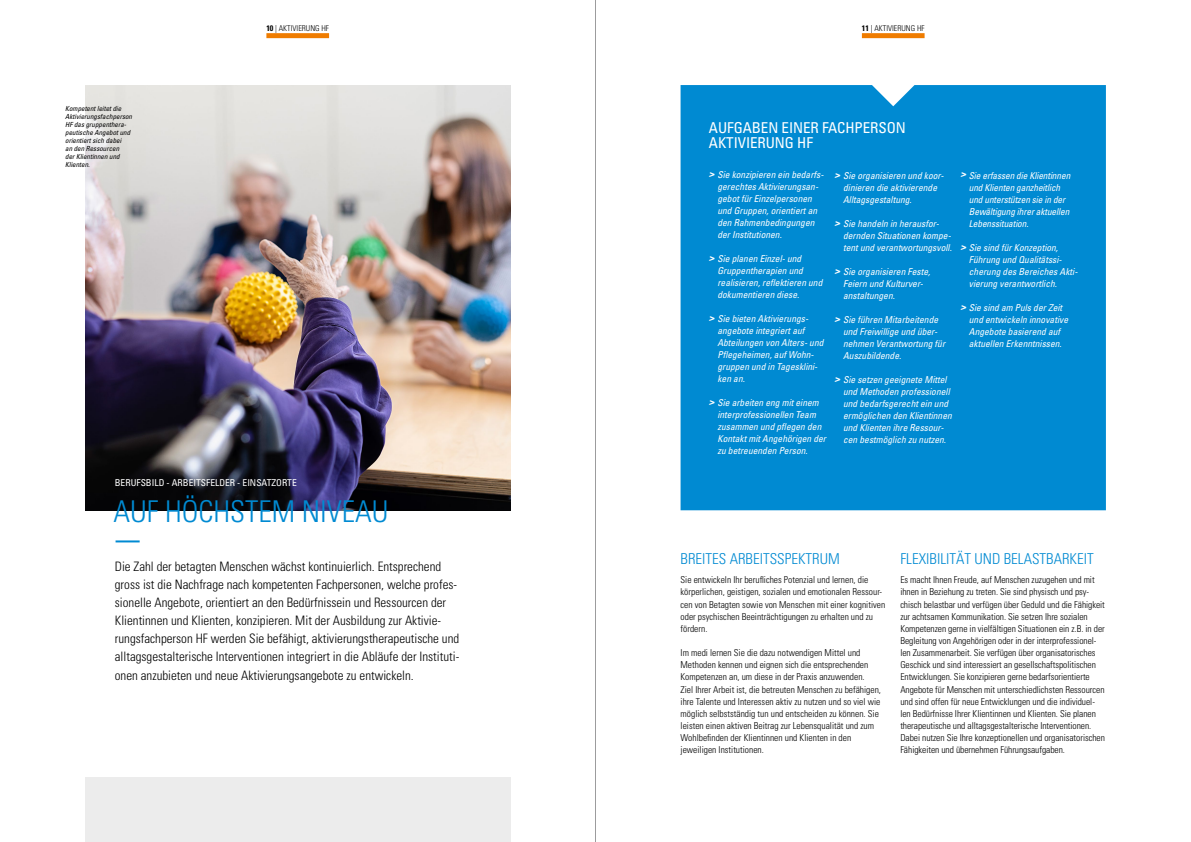
<style>
.page{position:relative;width:1191px;height:842px;background:#fff}
.page>*{position:absolute;margin:0;border:0;box-sizing:border-box;transform-origin:0 0}
.t1{font:300 condensed 30px "Univers";color:#008ad2}
.t2{font:300 condensed 15px "Univers";color:#008ad2}
.t3{font:condensed 15px/15px "Univers";letter-spacing:-.005em;color:#fff}
.t4{font:300 condensed 13px/18px "Univers";color:#000}
.t5{font:300 condensed 9.5px/12.2px "Univers";letter-spacing:-.005em;color:#000}
.t6{font:italic condensed 9.5px/12px "Univers";color:#fff}
.t7{font:condensed 9.5px "Univers";color:#fff}
.t8{font:300 condensed 8px "Univers";color:#000}
.t9{font:italic condensed 7px/8px "Univers";color:#000}
.s1{font-weight:700}
.s2{font-weight:900;font-stretch:normal}
</style>
<div class="page">
<div style="left:266px;top:33px;width:63px;height:5px;background:#ef7c00"></div>
<div style="left:862px;top:33px;width:62px;height:5px;background:#ef7c00"></div>
<img style="left:85px;top:85px;width:425px;height:425px">
<div style="left:85px;top:778px;width:425px;height:64px;background:#ececec"></div>
<hr style="left:116px;top:540px;width:24px;height:2px;background:#008ad2">
<div style="left:680px;top:85px;width:426px;height:425px;background:#008ad2"></div>
<hr style="left:595px;top:0;width:1px;height:842px;background:#9c9c9d">
<p class="t9" style="left:65px;top:104px;width:68px">Kompetent leitet die<br>Aktivierungsfachperson<br>HF das gruppenthera&shy;peutische Angebot und orientiert sich dabei<br>an den Ressourcen<br>der Klientinnen und<br>Klienten.</p>
<p class="t8" style="left:266px;top:23px;width:64px"><span class="s1">10</span> | AKTIVIERUNG HF</p>
<p class="t8" style="left:862px;top:23px;width:64px"><span class="s1">11</span> | AKTIVIERUNG HF</p>
<h2 class="t3" style="left:709px;top:119px;width:198px">AUFGABEN EINER FACHPERSON<br>AKTIVIERUNG HF</h2>
<p class="t6" style="left:717px;top:169px;width:108px;text-indent:-9px"><span class="s2">&gt;</span> Sie konzipieren ein bedarfs&shy;gerechtes Aktivierungsan&shy;gebot für Einzelpersonen und Gruppen, orientiert an den Rahmenbedingungen der Institutionen.</p>
<p class="t6" style="left:717px;top:253px;width:106px;text-indent:-9px"><span class="s2">&gt;</span> Sie planen Einzel- und<br>Gruppentherapien und realisieren, reflektieren und dokumentieren diese.</p>
<p class="t6" style="left:717px;top:313px;width:108px;text-indent:-9px"><span class="s2">&gt;</span> Sie bieten Aktivierungs&shy;angebote integriert auf<br>Abteilungen von Alters- und<br>Pflegeheimen, auf Wohn&shy;gruppen und in Tagesklini&shy;ken an.</p>
<p class="t6" style="left:717px;top:396px;width:110px;text-indent:-9px"><span class="s2">&gt;</span> Sie arbeiten eng mit einem interprofessionellen Team zusammen und pflegen den<br>Kontakt mit Angehörigen der zu betreuenden Person.</p>
<p class="t6" style="left:843px;top:169px;width:102px;text-indent:-9px"><span class="s2">&gt;</span> Sie organisieren und koor&shy;dinieren die aktivierende<br>Alltagsgestaltung.</p>
<p class="t6" style="left:843px;top:217px;width:110px;text-indent:-9px"><span class="s2">&gt;</span> Sie handeln in herausfor&shy;dernden Situationen kompe&shy;tent und verantwortungsvoll.</p>
<p class="t6" style="left:843px;top:265px;width:89px;text-indent:-9px"><span class="s2">&gt;</span> Sie organisieren Feste,<br>Feiern und Kulturver&shy;anstaltungen.</p>
<p class="t6" style="left:843px;top:313px;width:104px;text-indent:-9px"><span class="s2">&gt;</span> Sie führen Mitarbeitende und Freiwillige und über&shy;nehmen Verantwortung für<br>Auszubildende.</p>
<p class="t6" style="left:843px;top:373px;width:110px;text-indent:-9px"><span class="s2">&gt;</span> Sie setzen geeignete Mittel und Methoden professionell und bedarfsgerecht ein und ermöglichen den Klientinnen und Klienten ihre Ressour&shy;cen bestmöglich zu nutzen.</p>
<p class="t6" style="left:969px;top:169px;width:103px;text-indent:-9px"><span class="s2">&gt;</span> Sie erfassen die Klientinnen und Klienten ganzheitlich und unterstützen sie in der<br>Bewältigung ihrer aktuellen<br>Lebenssituation.</p>
<p class="t6" style="left:969px;top:241px;width:110px;text-indent:-9px"><span class="s2">&gt;</span> Sie sind für Konzeption,<br>Führung und Qualitätssi&shy;cherung des Bereiches Akti&shy;vierung verantwortlich.</p>
<p class="t6" style="left:969px;top:301px;width:101px;text-indent:-9px"><span class="s2">&gt;</span> Sie sind am Puls der Zeit und entwickeln innovative<br>Angebote basierend auf aktuellen Erkenntnissen.</p>
<p class="t7" style="left:115px;top:477px;width:183px">BERUFSBILD - ARBEITSFELDER - EINSATZORTE</p>
<h1 class="t1" style="left:113px;top:494px;width:277px">AUF HÖCHSTEM NIVEAU</h1>
<p class="t4" style="left:115px;top:558px;width:346px">Die Zahl der betagten Menschen wächst kontinuierlich. Entsprechend gross ist die Nachfrage nach kompetenten Fachpersonen, welche profes&shy;sionelle Angebote, orientiert an den Bedürfnissein und Ressourcen der Klientinnen und Klienten, konzipieren. Mit der Ausbildung zur Aktivie&shy;rungsfachperson HF werden Sie befähigt, aktivierungstherapeutische und alltagsgestalterische Interventionen integriert in die Abläufe der Instituti&shy;onen anzubieten und neue Aktivierungsangebote zu entwickeln.</p>
<h2 class="t2" style="left:680px;top:550px;width:161px">BREITES ARBEITSSPEKTRUM</h2>
<p class="t5" style="left:680px;top:574px;width:206px">Sie entwickeln Ihr berufliches Potenzial und lernen, die körperlichen, geistigen, sozialen und emotionalen Ressour&shy;cen von Betagten sowie von Menschen mit einer kognitiven oder psychischen Beeinträchtigungen zu erhalten und zu fördern.</p>
<p class="t5" style="left:680px;top:647px;width:202px">Im medi lernen Sie die dazu notwendigen Mittel und Methoden kennen und eignen sich die entsprechenden Kompetenzen an, um diese in der Praxis anzuwenden.<br>Ziel Ihrer Arbeit ist, die betreuten Menschen zu befähigen, ihre Talente und Interessen aktiv zu nutzen und so viel wie möglich selbstständig tun und entscheiden zu können. Sie leisten einen aktiven Beitrag zur Lebensqualität und zum Wohlbefinden der Klientinnen und Klienten in den jeweiligen Institutionen.</p>
<h2 class="t2" style="left:900px;top:550px;width:195px">FLEXIBILITÄT UND BELASTBARKEIT</h2>
<p class="t5" style="left:900px;top:574px;width:206px">Es macht Ihnen Freude, auf Menschen zuzugehen und mit ihnen in Beziehung zu treten. Sie sind physisch und psy&shy;chisch belastbar und verfügen über Geduld und die Fähigkeit zur achtsamen Kommunikation. Sie setzen Ihre sozialen Kompetenzen gerne in vielfältigen Situationen ein z.B. in der Begleitung von Angehörigen oder in der interprofessionel&shy;len Zusammenarbeit. Sie verfügen über organisatorisches Geschick und sind interessiert an gesellschaftspolitischen Entwicklungen. Sie konzipieren gerne bedarfsorientierte Angebote für Menschen mit unterschiedlichsten Ressourcen und sind offen für neue Entwicklungen und die individuel&shy;len Bedürfnisse Ihrer Klientinnen und Klienten. Sie planen therapeutische und alltagsgestalterische Interventionen.<br>Dabei nutzen Sie Ihre konzeptionellen und organisatorischen Fähigkeiten und übernehmen Führungsaufgaben.</p>
</div>
